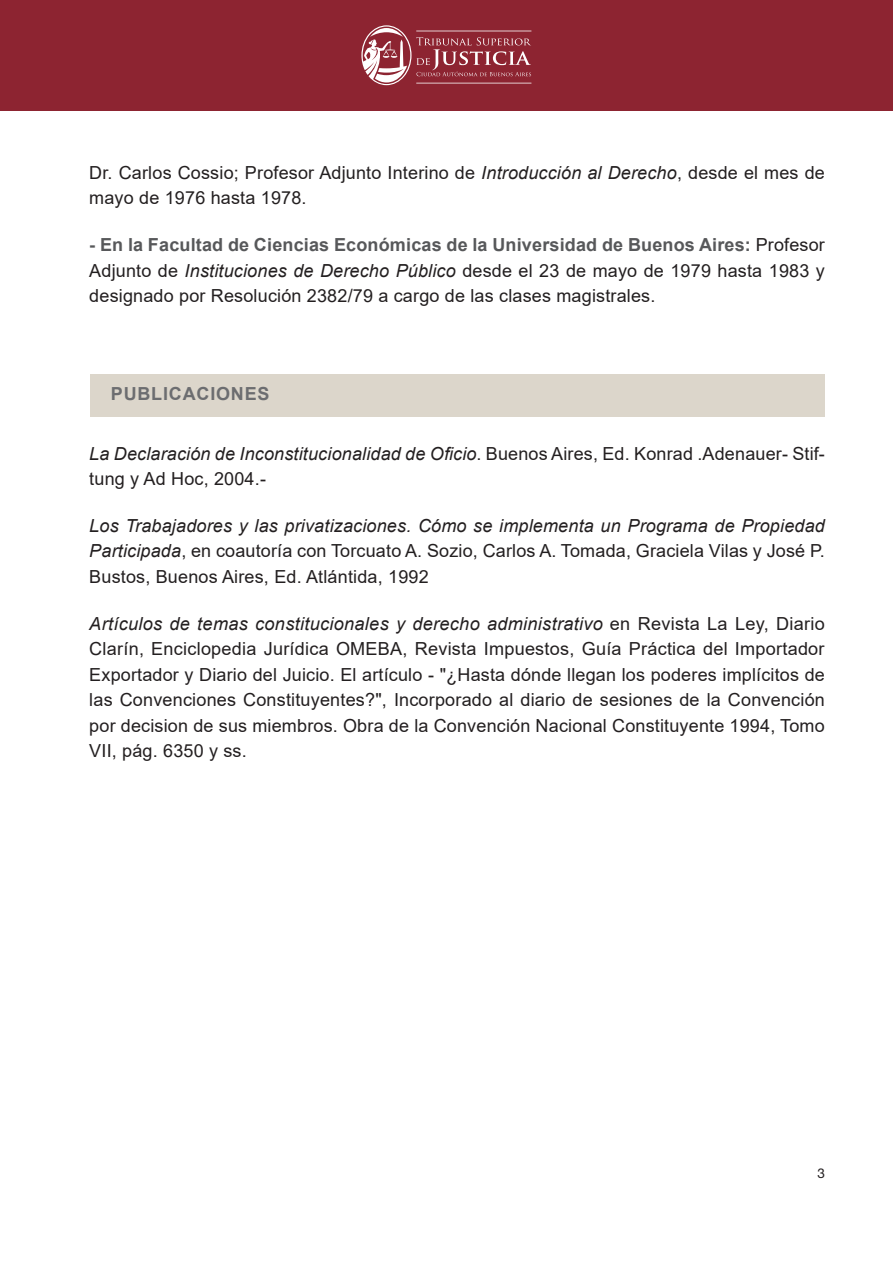
<style>
.page{position:relative;width:893px;height:1263px;background:#fff}
.page>*{position:absolute;margin:0;border:0;box-sizing:border-box;transform-origin:0 0}
.Texto{font:18px/25.5px "Arial";letter-spacing:.01em;color:#231f20;text-align:justify}
.Destacado{font:700 18px "Arial";letter-spacing:.045em;color:#6c6d70}
.t1{font:13.5px "Helvetica Neue LT Std";color:#231f20}
.s1{font-style:italic}
.s2{font-weight:700;color:#57585a}
</style>
<div class="page">
<div style="left:0;top:0;width:893px;height:111px;background:#8d2431"></div>
<svg style="left:361px;top:25px;width:170px;height:60px"></svg>
<div style="left:90px;top:374px;width:734px;height:43px;background:#dcd6cb"></div>
<p class="Texto" style="left:89px;top:160px;width:737px">Dr. Carlos Cossio; Profesor Adjunto Interino de <span class="s1">Introducción al Derecho</span>, desde el mes de mayo de 1976 hasta 1978.</p>
<p class="Texto" style="left:89px;top:232px;width:737px"><span class="s2">- En la Facultad de Ciencias Económicas de la Universidad de Buenos Aires:</span> Profesor Adjunto de <span class="s1">Instituciones de Derecho Público</span> desde el 23 de mayo de 1979 hasta 1983 y designado por Resolución 2382/79 a cargo de las clases magistrales.</p>
<p class="Destacado" style="left:111px;top:381px;width:160px">PUBLICACIONES</p>
<p class="Texto" style="left:89px;top:440px;width:737px"><span class="s1">La Declaración de Inconstitucionalidad de Oficio</span>. Buenos Aires, Ed. Konrad .Adenauer- Stif&shy;tung y Ad Hoc, 2004.-</p>
<p class="Texto" style="left:89px;top:513px;width:737px"><span class="s1">Los Trabajadores y las privatizaciones. Cómo se implementa un Programa de Propiedad Participada</span>, en coautoría con Torcuato A. Sozio, Carlos A. Tomada, Graciela Vilas y José P.<br>Bustos, Buenos Aires, Ed. Atlántida, 1992</p>
<p class="Texto" style="left:89px;top:610px;width:737px"><span class="s1">Artículos de temas constitucionales y derecho administrativo</span> en Revista La Ley, Diario Clarín, Enciclopedia Jurídica OMEBA, Revista Impuestos, Guía Práctica del Importador Exportador y Diario del Juicio. El artículo - "¿Hasta dónde llegan los poderes implícitos de las Convenciones Constituyentes?", Incorporado al diario de sesiones de la Convención por decision de sus miembros. Obra de la Convención Nacional Constituyente 1994, Tomo VII, pág. 6350 y ss.</p>
<p class="t1" style="left:817px;top:1165px;width:9px">3</p>
</div>
